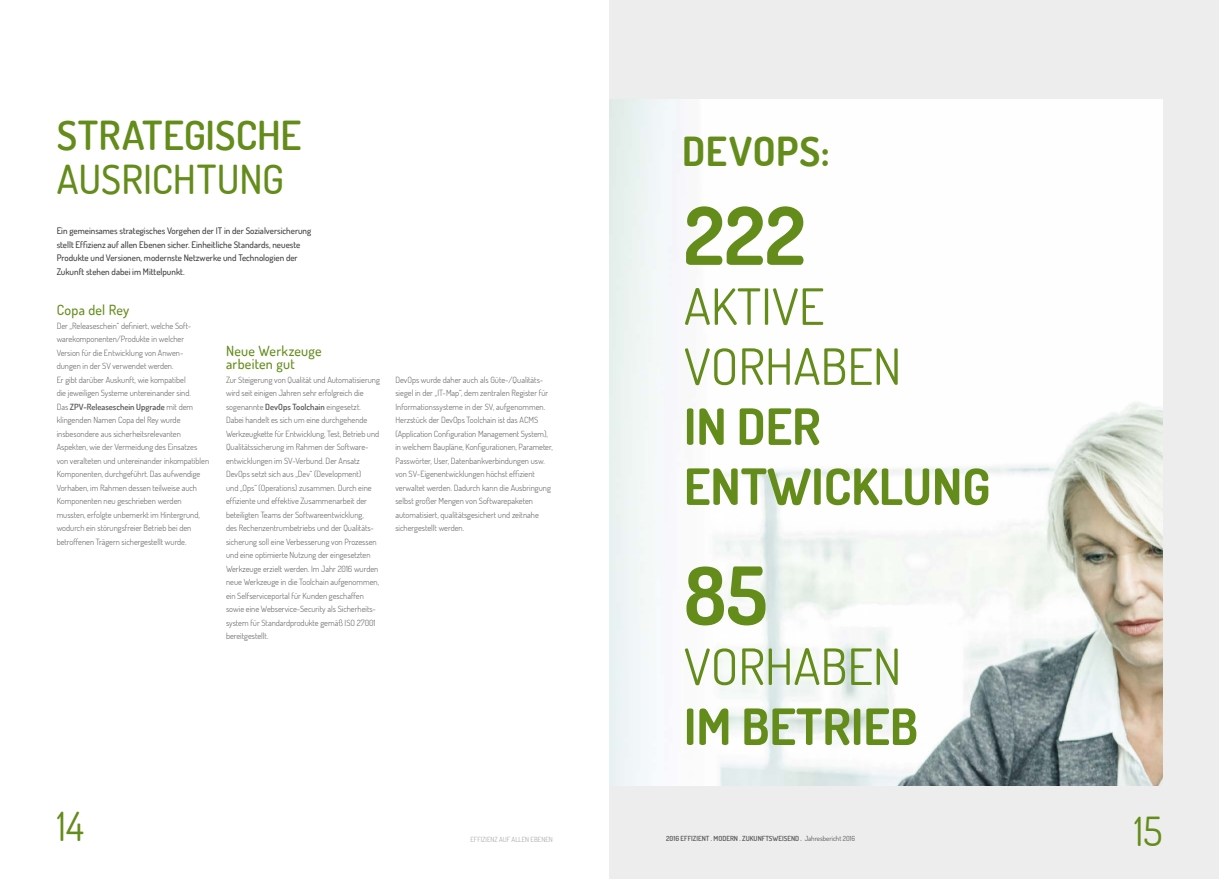
<style>
.page{position:relative;width:1219px;height:879px;background:#fff}
.page>*{position:absolute;margin:0;border:0;box-sizing:border-box;transform-origin:0 0}
.t1{font:700 80px "Dosis";color:#648c1a}
.t2{font:700 50px/60px "Dosis";color:#648c1a}
.t3{font:50px/60px "Dosis";color:#648c1a}
.t4{font:600 40px "Dosis";color:#648c1a}
.t5{font:500 40px "Dosis";color:#648c1a}
.t6{font:700 40px "Dosis";letter-spacing:.015em;color:#648c1a}
.t7{font:40px "Dosis";color:#648c1a}
.t8{font:500 14px/13.5px "Dosis";letter-spacing:.015em;color:#648c1a}
.t9{font:500 9px/13.5px "Dosis";color:#3c3c3b}
.t10{font:300 8.5px/13.5px "Dosis";color:#575756}
.t11{font:600 7px "Dosis";color:#575756}
.t12{font:300 7px "Dosis";color:#979796}
.s1{font-weight:600}
.s2{font-weight:400}
</style>
<div class="page">
<div style="left:609px;top:0;width:610px;height:879px;background:#ededed"></div>
<img style="left:609px;top:99px;width:553px;height:686px">
<h3 class="t4" style="left:57px;top:109px;width:246px">STRATEGISCHE</h3>
<h3 class="t5" style="left:57px;top:153px;width:229px">AUSRICHTUNG</h3>
<p class="t9" style="left:57px;top:224px;width:256px">Ein gemeinsames strategisches Vorgehen der IT in der Sozialversicherung stellt Effizienz auf allen Ebenen sicher. Einheitliche Standards, neueste Produkte und Versionen, modernste Netzwerke und Technologien der Zukunft stehen dabei im Mittelpunkt.</p>
<h3 class="t8" style="left:57px;top:303px;width:74px">Copa del Rey</h3>
<p class="t10" style="left:57px;top:319px;width:154px">Der „Releaseschein“ definiert, welche Soft&shy;warekomponenten/Produkte in welcher Version für die Entwicklung von Anwen&shy;dungen in der SV verwendet werden.<br>Er gibt darüber Auskunft, wie kompatibel<br>die jeweiligen Systeme untereinander sind.<br>Das <span class="s1">ZPV-Releaseschein Upgrade</span> mit dem klingenden Namen Copa del Rey wurde insbesondere aus sicherheitsrelevanten Aspekten, wie der Vermeidung des Einsatzes von veralteten und untereinander inkompatiblen Komponenten, durchgeführt. Das aufwendige Vorhaben, im Rahmen dessen teilweise auch Komponenten neu geschrieben werden mussten, erfolgte unbemerkt im Hintergrund, wodurch ein störungsfreier Betrieb bei den betroffenen Trägern sichergestellt wurde.</p>
<h3 class="t8" style="left:226px;top:343px;width:97px">Neue Werkzeuge arbeiten gut</h3>
<p class="t10" style="left:226px;top:373px;width:155px">Zur Steigerung von Qualität und Automatisierung wird seit einigen Jahren sehr erfolgreich die sogenannte <span class="s1">DevOps Toolchain</span> eingesetzt.<br>Dabei handelt es sich um eine durchgehende Werkzeugkette für Entwicklung, Test, Betrieb und Qualitätssicherung im Rahmen der Software&shy;entwicklungen im SV-Verbund. Der Ansatz DevOps setzt sich aus „Dev“ (Development)<br>und „Ops“ (Operations) zusammen. Durch eine effiziente und effektive Zusammenarbeit der beteiligten Teams der Softwareentwicklung,<br>des Rechenzentrumbetriebs und der Qualitäts&shy;sicherung soll eine Verbesserung von Prozessen und eine optimierte Nutzung der eingesetzten Werkzeuge erzielt werden. Im Jahr 2016 wurden neue Werkzeuge in die Toolchain aufgenommen, ein Selfserviceportal für Kunden geschaffen sowie eine Webservice-Security als Sicherheits&shy;system für Standardprodukte gemäß ISO 27001 bereitgestellt.</p>
<p class="t10" style="left:395px;top:373px;width:159px">DevOps wurde daher auch als Güte-/Qualitäts&shy;siegel in der „IT-Map“, dem zentralen Register für Informationssysteme in der SV, aufgenommen.<br>Herzstück der DevOps Toolchain ist das ACMS (Application Configuration Management System), in welchem Baupläne, Konfigurationen, Parameter, Passwörter, User, Datenbankverbindungen usw. von SV-Eigenentwicklungen höchst effizient verwaltet werden. Dadurch kann die Ausbringung selbst großer Mengen von Softwarepaketen automatisiert, qualitätsgesichert und zeitnahe sichergestellt werden.</p>
<h3 class="t7" style="left:57px;top:800px;width:29px">14</h3>
<p class="t12" style="left:470px;top:835px;width:84px">EFFIZIENZ AUF ALLEN EBENEN</p>
<h3 class="t6" style="left:682px;top:125px;width:149px">DEVOPS:</h3>
<h1 class="t1" style="left:684px;top:184px;width:123px">222</h1>
<h2 class="t3" style="left:684px;top:275px;width:219px">AKTIVE<br>VORHABEN</h2>
<h2 class="t2" style="left:684px;top:395px;width:308px">IN DER<br>ENTWICKLUNG</h2>
<h1 class="t1" style="left:684px;top:544px;width:85px">85</h1>
<h2 class="t3" style="left:684px;top:635px;width:219px">VORHABEN</h2>
<h2 class="t2" style="left:684px;top:695px;width:236px">IM BETRIEB</h2>
<p class="t11" style="left:666px;top:834px;width:191px">2016 EFFIZIENT . MODERN . ZUKUNFTSWEISEND . <span class="s2">Jahresbericht 2016</span></p>
<h3 class="t7" style="left:1134px;top:805px;width:30px">15</h3>
</div>
